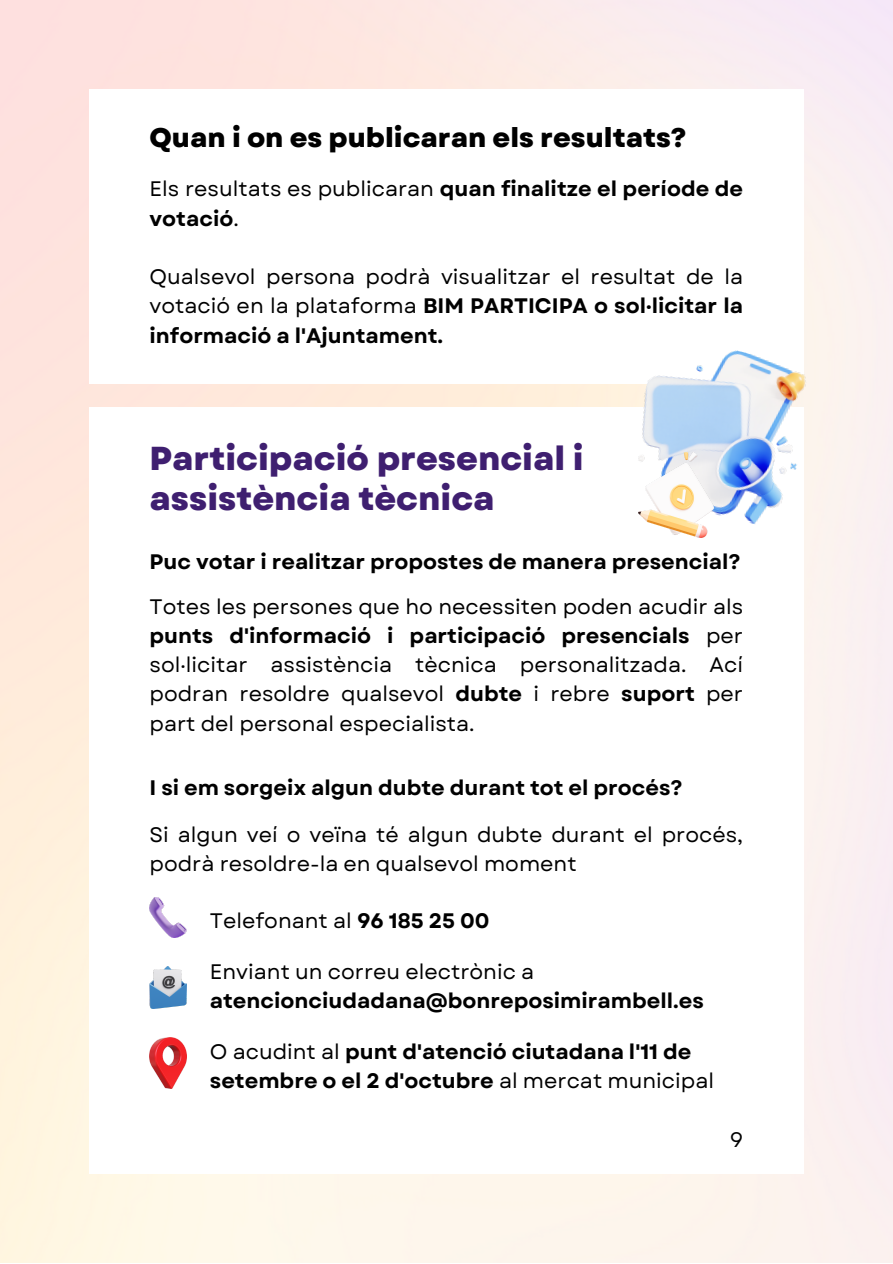
<style>
.page{position:relative;width:893px;height:1264px;background:#fff}
.page>*{position:absolute;margin:0;border:0;box-sizing:border-box;transform-origin:0 0}
.t1{font:800 33.15px/39.3px "Garet";color:#3f1f70}
.t2{font:800 27px "Garet";color:#000}
.t3{font:21px/29.2px "Garet";color:#000;text-align:justify}
.t4{font:700 21px/29.2px "Garet";color:#000}
.s1{font-weight:400}
.s2{font-weight:700}
</style>
<div class="page">
<img style="left:149px;top:897px;width:38px;height:40px">
<img style="left:149px;top:966px;width:38px;height:42px">
<img style="left:149px;top:1037px;width:38px;height:51px">
<img style="left:620px;top:331px;width:200px;height:199px">
<img style="left:638px;top:453px;width:75px;height:84px">
<p class="t2" style="left:149px;top:118px;width:538px">Quan i on es publicaran els resultats?</p>
<p class="t4" style="left:149px;top:174px;width:595px"><span class="s1">Els resultats es publicaran</span> quan finalitze el període de votació<span class="s1">.</span></p>
<p class="t3" style="left:149px;top:262px;width:595px">Qualsevol persona podrà visualitzar el resultat de la votació en la plataforma <span class="s2">BIM PARTICIPA o sol·licitar la informació a l'Ajuntament.</span></p>
<p class="t1" style="left:149px;top:439px;width:435px">Participació presencial i assistència tècnica</p>
<p class="t4" style="left:149px;top:547px;width:592px">Puc votar i realitzar propostes de manera presencial?</p>
<p class="t3" style="left:149px;top:591px;width:595px">Totes les persones que ho necessiten poden acudir als <span class="s2">punts d'informació i participació presencials</span> per sol·licitar assistència tècnica personalitzada. Ací podran resoldre qualsevol <span class="s2">dubte</span> i rebre <span class="s2">suport</span> per part del personal especialista.</p>
<p class="t4" style="left:149px;top:773px;width:534px">I si em sorgeix algun dubte durant tot el procés?</p>
<p class="t3" style="left:149px;top:820px;width:595px">Si algun veí o veïna té algun dubte durant el procés, podrà resoldre-la en qualsevol moment</p>
<p class="t3" style="left:210px;top:905px;width:281px">Telefonant al <span class="s2">96 185 25 00</span></p>
<p class="t4" style="left:210px;top:956px;width:495px"><span class="s1">Enviant un correu electrònic a </span>atencionciudadana@bonreposimirambell.es</p>
<p class="t4" style="left:210px;top:1036px;width:505px"><span class="s1">O acudint al</span> punt d'atenció ciutadana l'11 de setembre o el 2 d'octubre <span class="s1">al mercat municipal</span></p>
<p class="t3" style="left:729px;top:1124px;width:15px">9</p>
</div>
